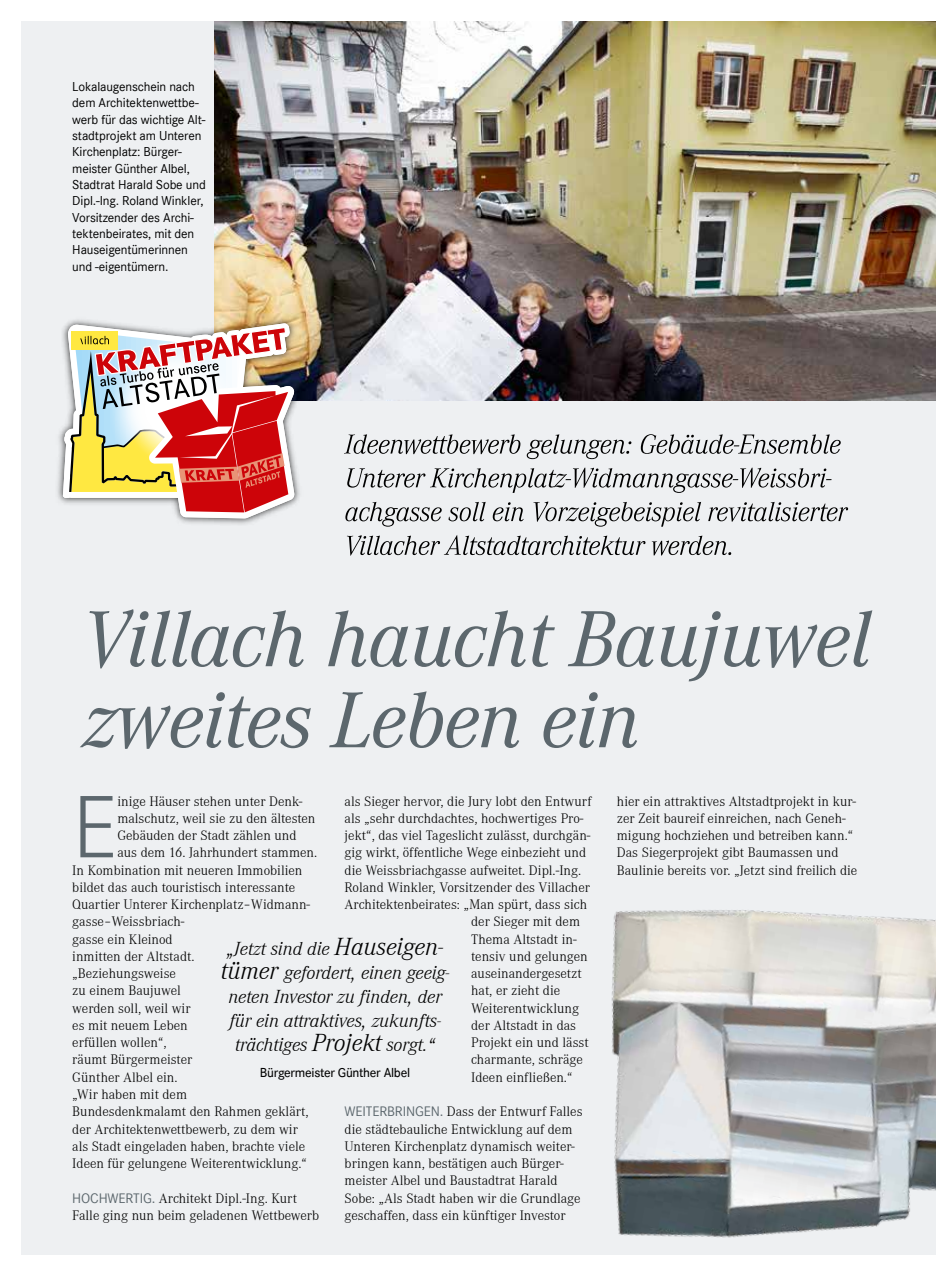
<style>
.page{position:relative;width:936px;height:1276px;background:#fff}
.page>*{position:absolute;margin:0;border:0;box-sizing:border-box;transform-origin:0 0}
.t1{font:91.95px "Corporate S Ligh";color:#5c676d}
.t2{font:italic 300 19.5px/24px "Corporate A";color:#000;text-align:center}
.t3{font:300 14.25px/17.2px "Corporate A";color:#000}
.t4{font:500 13.5px "Corporate S";letter-spacing:-.02em;color:#000}
.t5{font:13.35px/16.4px "Corporate S";letter-spacing:-.01em;color:#000}
.s1{font-family:"Corporate S";font-weight:400;color:#5c676d}
.s2{font-size:25.5px}
</style>
<div class="page">
<div style="left:21px;top:21px;width:914px;height:1233px;background:#eef0f2"></div>
<img style="left:527px;top:910px;width:408px;height:345px">
<img style="left:215px;top:21px;width:720px;height:380px">
<img style="left:57px;top:313px;width:247px;height:212px">
<svg style="left:63px;top:323px;width:232px;height:195px"></svg>
<svg style="left:80px;top:691px;width:557px;height:58px"></svg>
<svg style="left:89px;top:609px;width:783px;height:72px"></svg>
<svg style="left:347px;top:535px;width:384px;height:21px"></svg>
<svg style="left:345px;top:501px;width:503px;height:26px"></svg>
<svg style="left:347px;top:468px;width:484px;height:25px"></svg>
<svg style="left:344px;top:434px;width:496px;height:25px"></svg>
<p class="t5" style="left:72px;top:78px;width:135px">Lokalaugenschein nach dem Architektenwettbe&shy;werb für das wichtige Alt&shy;stadtprojekt am Unteren<br>Kirchenplatz: Bürger&shy;meister Günther Albel,<br>Stadtrat Harald Sobe und<br>Dipl.-Ing. Roland Winkler,<br>Vorsitzender des Archi&shy;tektenbeirates, mit den<br>Hauseigentümerinnen und -eigentümern.</p>
<p class="t3" style="left:344px;top:792px;width:248px">als Sieger hervor, die Jury lobt den Entwurf</p>
<p class="t3" style="left:344px;top:810px;width:240px">als „sehr durchdachtes, hochwertiges Pro-</p>
<p class="t3" style="left:344px;top:827px;width:247px">jekt“, das viel Tageslicht zulässt, durchgän-</p>
<p class="t3" style="left:344px;top:844px;width:243px">gig wirkt, öffentliche Wege einbezieht und</p>
<p class="t3" style="left:344px;top:861px;width:238px">die Weissbriachgasse aufweitet. Dipl.-Ing.</p>
<p class="t3" style="left:344px;top:879px;width:247px">Roland Winkler, Vorsitzender des Villacher</p>
<p class="t3" style="left:344px;top:896px;width:244px">Architektenbeirates: „Man spürt, dass sich</p>
<p class="t3" style="left:471px;top:913px;width:110px">der Sieger mit dem</p>
<p class="t3" style="left:471px;top:930px;width:107px">Thema Altstadt in-</p>
<p class="t3" style="left:471px;top:948px;width:118px">tensiv und gelungen</p>
<p class="t3" style="left:471px;top:965px;width:112px">auseinandergesetzt</p>
<p class="t3" style="left:471px;top:982px;width:90px">hat, er zieht die</p>
<p class="t3" style="left:471px;top:999px;width:109px">Weiterentwicklung</p>
<p class="t3" style="left:471px;top:1017px;width:106px">der Altstadt in das</p>
<p class="t3" style="left:471px;top:1034px;width:119px">Projekt ein und lässt</p>
<p class="t3" style="left:471px;top:1051px;width:113px">charmante, schräge</p>
<p class="t3" style="left:471px;top:1068px;width:103px">Ideen einfließen.“</p>
<p class="t3" style="left:344px;top:1103px;width:239px"><span class="s1">WEITERBRINGEN.</span> Dass der Entwurf Falles die städtebauliche Entwicklung auf dem Unteren Kirchenplatz dynamisch weiter&shy;bringen kann, bestätigen auch Bürger&shy;meister Albel und Baustadtrat Harald Sobe: „Als Stadt haben wir die Grundlage geschaffen, dass ein künftiger Investor</p>
<h1 class="t1" style="left:72px;top:775px;width:47px">E</h1>
<p class="t3" style="left:117px;top:792px;width:186px">inige Häuser stehen unter Denk-</p>
<p class="t3" style="left:117px;top:810px;width:200px">malschutz, weil sie zu den ältesten</p>
<p class="t3" style="left:117px;top:827px;width:181px">Gebäuden der Stadt zählen und</p>
<p class="t3" style="left:117px;top:844px;width:201px">aus dem 16. Jahrhundert stammen.</p>
<p class="t3" style="left:72px;top:861px;width:231px">In Kombination mit neueren Immobilien</p>
<p class="t3" style="left:72px;top:879px;width:224px">bildet das auch touristisch interessante</p>
<p class="t3" style="left:72px;top:896px;width:239px">Quartier Unterer Kirchenplatz–Widmann-</p>
<p class="t3" style="left:72px;top:913px;width:113px">gasse–Weissbriach-</p>
<p class="t3" style="left:72px;top:930px;width:102px">gasse ein Kleinod</p>
<p class="t3" style="left:72px;top:948px;width:124px">inmitten der Altstadt.</p>
<p class="t3" style="left:72px;top:965px;width:105px">„Beziehungsweise</p>
<p class="t3" style="left:72px;top:982px;width:110px">zu einem Baujuwel</p>
<p class="t3" style="left:72px;top:999px;width:120px">werden soll, weil wir</p>
<p class="t3" style="left:72px;top:1017px;width:117px">es mit neuem Leben</p>
<p class="t3" style="left:72px;top:1034px;width:96px">erfüllen wollen“,</p>
<p class="t3" style="left:72px;top:1051px;width:121px">räumt Bürgermeister</p>
<p class="t3" style="left:72px;top:1068px;width:107px">Günther Albel ein.</p>
<p class="t3" style="left:72px;top:1086px;width:116px">„Wir haben mit dem</p>
<p class="t3" style="left:72px;top:1103px;width:238px">Bundesdenkmalamt den Rahmen geklärt,</p>
<p class="t3" style="left:72px;top:1120px;width:227px">der Architektenwettbewerb, zu dem wir</p>
<p class="t3" style="left:72px;top:1137px;width:234px">als Stadt eingeladen haben, brachte viele</p>
<p class="t3" style="left:72px;top:1155px;width:236px">Ideen für gelungene Weiterentwicklung.“</p>
<p class="t3" style="left:72px;top:1189px;width:248px"><span class="s1">HOCHWERTIG.</span> Architekt Dipl.-Ing. Kurt<br>Falle ging nun beim geladenen Wettbewerb</p>
<h2 class="t2" style="left:221px;top:937px;width:230px">„Jetzt sind die <span class="s2">Hauseigen&shy;tümer</span> gefordert, einen geeig&shy;neten Investor zu finden, der für ein attraktives, zukunfts&shy;trächtiges <span class="s2">Projekt</span> sorgt.“</h2>
<p class="t4" style="left:260px;top:1064px;width:152px">Bürgermeister Günther Albel</p>
<p class="t3" style="left:617px;top:792px;width:242px">hier ein attraktives Altstadtprojekt in kur&shy;zer Zeit baureif einreichen, nach Geneh&shy;migung hochziehen und betreiben kann.“ Das Siegerprojekt gibt Baumassen und Baulinie bereits vor. „Jetzt sind freilich die</p>
</div>
